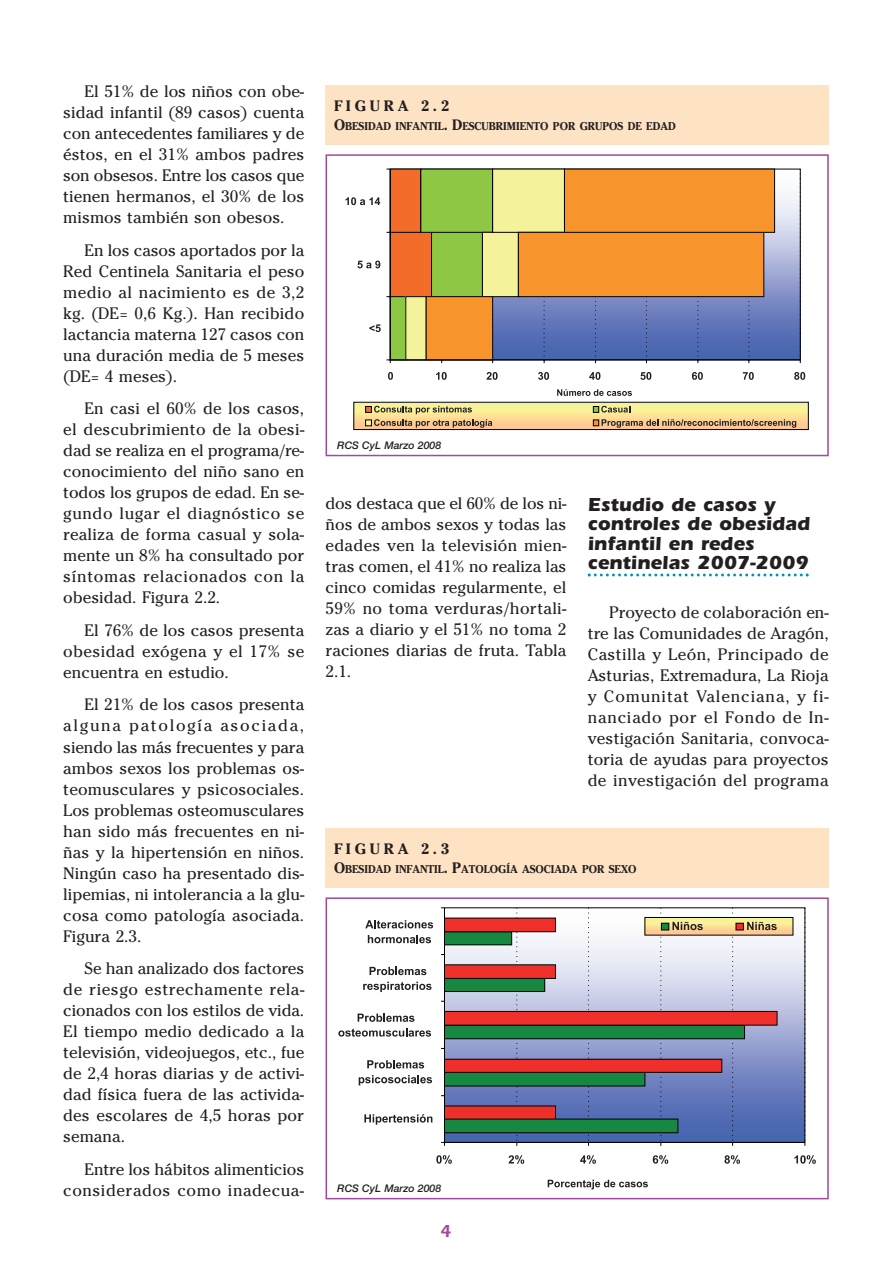
<style>
.page{position:relative;width:893px;height:1263px;background:#fff}
.page>*{position:absolute;margin:0;border:0;box-sizing:border-box;transform-origin:0 0}
.t1{font:700 19.5px/19.5px "Itc Eras";color:#231f20}
.t2{font:600 18px "Itc Eras";color:#a1499b}
.t3{font:16.5px/21px "Cheltenham";color:#231f20;text-align:justify}
.t4{font:700 15px "Cheltenham";letter-spacing:.25em;color:#231f20}
.t5{font:700 11.25px "Cheltenham";color:#231f20;scale:.95 1}
.t6{font:italic 500 10.5px "Helvetica Neue";color:#231f20}
.s1{font-size:15px}
</style>
<div class="page">
<svg style="left:325px;top:85px;width:504px;height:1115px"></svg>
<p class="t3" style="left:63px;top:82px;width:242px;text-indent:21px">El 51% de los niños con obe&shy;sidad infantil (89 casos) cuenta con antecedentes familiares y de éstos, en el 31% ambos padres son obsesos. Entre los casos que tienen hermanos, el 30% de los mismos también son obesos.</p>
<p class="t3" style="left:63px;top:241px;width:242px;text-indent:21px">En los casos aportados por la Red Centinela Sanitaria el peso medio al nacimiento es de 3,2 kg. (DE= 0,6 Kg.). Han recibido lactancia materna 127 casos con una duración media de 5 meses (DE= 4 meses).</p>
<p class="t3" style="left:63px;top:400px;width:242px;text-indent:21px">En casi el 60% de los casos, el descubrimiento de la obesi&shy;dad se realiza en el programa/re&shy;conocimiento del niño sano en todos los grupos de edad. En se&shy;gundo lugar el diagnóstico se realiza de forma casual y sola&shy;mente un 8% ha consultado por síntomas relacionados con la obesidad. Figura 2.2.</p>
<p class="t3" style="left:63px;top:621px;width:242px;text-indent:21px">El 76% de los casos presenta obesidad exógena y el 17% se encuentra en estudio.</p>
<p class="t3" style="left:63px;top:696px;width:242px;text-indent:21px">El 21% de los casos presenta alguna patología asociada, siendo las más frecuentes y para ambos sexos los problemas os&shy;teomusculares y psicosociales.<br>Los problemas osteomusculares han sido más frecuentes en ni&shy;ñas y la hipertensión en niños.<br>Ningún caso ha presentado dis&shy;lipemias, ni intolerancia a la glu&shy;cosa como patología asociada.<br>Figura 2.3.</p>
<p class="t3" style="left:63px;top:959px;width:242px;text-indent:21px">Se han analizado dos factores de riesgo estrechamente rela&shy;cionados con los estilos de vida.<br>El tiempo medio dedicado a la televisión, videojuegos, etc., fue de 2,4 horas diarias y de activi&shy;dad física fuera de las activida&shy;des escolares de 4,5 horas por semana.</p>
<p class="t3" style="left:63px;top:1160px;width:242px;text-align:right">Entre los hábitos alimenticios considerados como inadecua-</p>
<p class="t4" style="left:334px;top:100px;width:117px">FIGURA 2.2</p>
<p class="t5" style="left:334px;top:122px;width:361px"><span class="s1">O</span>BESIDAD INFANTIL<span class="s1">. D</span>ESCUBRIMIENTO POR GRUPOS DE EDAD</p>
<p class="t6" style="left:337px;top:441px;width:105px">RCS CyL Marzo 2008</p>
<p class="t3" style="left:326px;top:495px;width:242px">dos destaca que el 60% de los ni&shy;ños de ambos sexos y todas las edades ven la televisión mien&shy;tras comen, el 41% no realiza las cinco comidas regularmente, el 59% no toma verduras/hortali&shy;zas a diario y el 51% no toma 2 raciones diarias de fruta. Tabla 2.1.</p>
<p class="t1" style="left:588px;top:497px;width:224px">Estudio de casos y controles de obesidad infantil en redes centinelas 2007-2009</p>
<p class="t3" style="left:588px;top:603px;width:242px;text-indent:21px">Proyecto de colaboración en&shy;tre las Comunidades de Aragón, Castilla y León, Principado de Asturias, Extremadura, La Rioja y Comunitat Valenciana, y fi&shy;nanciado por el Fondo de In&shy;vestigación Sanitaria, convoca&shy;toria de ayudas para proyectos de investigación del programa</p>
<p class="t4" style="left:334px;top:843px;width:117px">FIGURA 2.3</p>
<p class="t5" style="left:334px;top:865px;width:320px"><span class="s1">O</span>BESIDAD INFANTIL<span class="s1">. P</span>ATOLOGÍA ASOCIADA POR SEXO</p>
<p class="t6" style="left:337px;top:1184px;width:105px">RCS CyL Marzo 2008</p>
<p class="t2" style="left:440px;top:1225px;width:13px">4</p>
</div>
